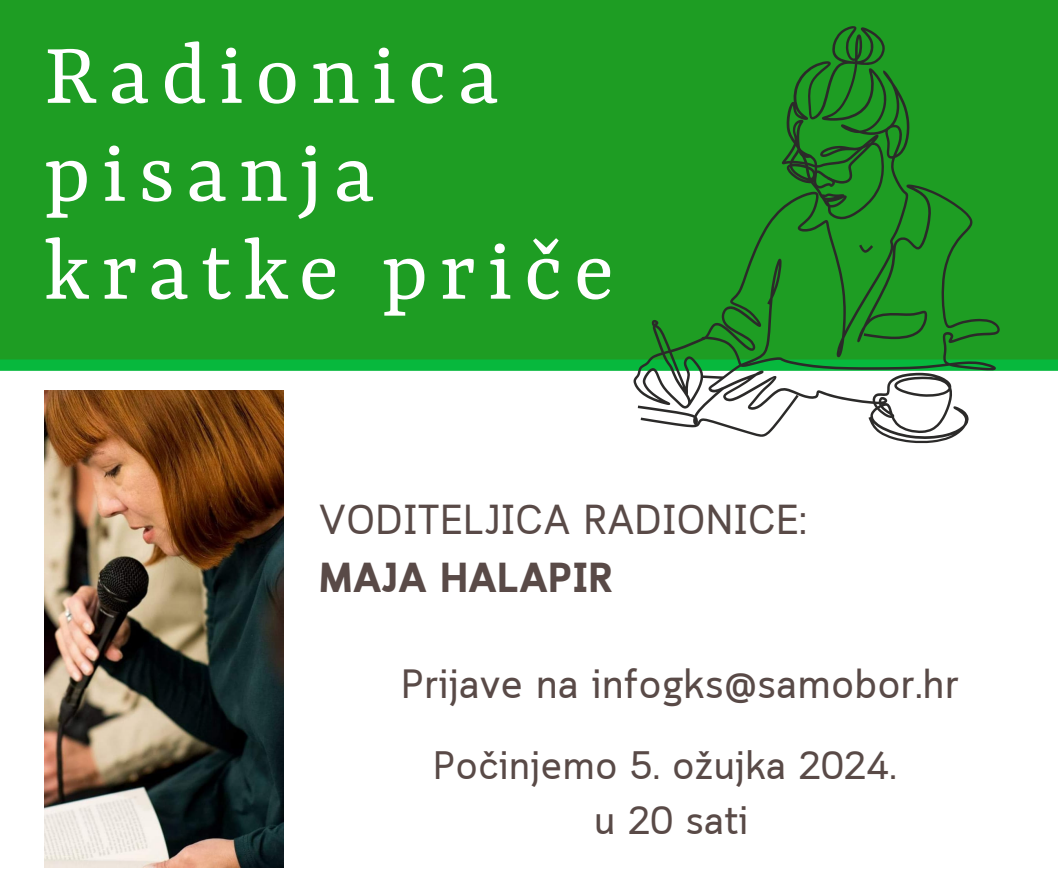
<style>
.page{position:relative;width:1058px;height:887px;background:#fff}
.page>*{position:absolute;margin:0;border:0;box-sizing:border-box;transform-origin:0 0}
.t1{font:93.9px/97.8px "Rasa";letter-spacing:.12em;color:#fff}
.t2{font:41.7px/57.9px "Cloud";color:#594a47}
.t3{font:40.65px "Cloud";color:#594a47}
.t4{font:39.45px "Cloud";color:#594a47}
.s1{font-weight:700}
</style>
<div class="page">
<div style="left:0;top:0;width:1058px;height:371px;background:#1e9d23"></div>
<svg style="left:701px;top:26px;width:298px;height:344px;background:#1e9523"></svg>
<svg style="left:781px;top:120px;width:97px;height:68px;background:#218024"></svg>
<svg style="left:633px;top:259px;width:335px;height:184px"></svg>
<svg style="left:859px;top:245px;width:14px;height:8px"></svg>
<img style="left:44px;top:390px;width:240px;height:477px">
<h1 class="t1" style="left:44px;top:33px;width:571px">Radionica pisanja kratke priče</h1>
<p class="t2" style="left:319px;top:494px;width:489px">VODITELJICA RADIONICE:<br><span class="s1">MAJA HALAPIR</span></p>
<h2 class="t3" style="left:401px;top:660px;width:559px">Prijave na infogks@samobor.hr</h2>
<p class="t4" style="left:433px;top:742px;width:465px">Počinjemo 5. ožujka 2024.</p>
<p class="t4" style="left:594px;top:798px;width:156px">u 20 sati</p>
</div>
